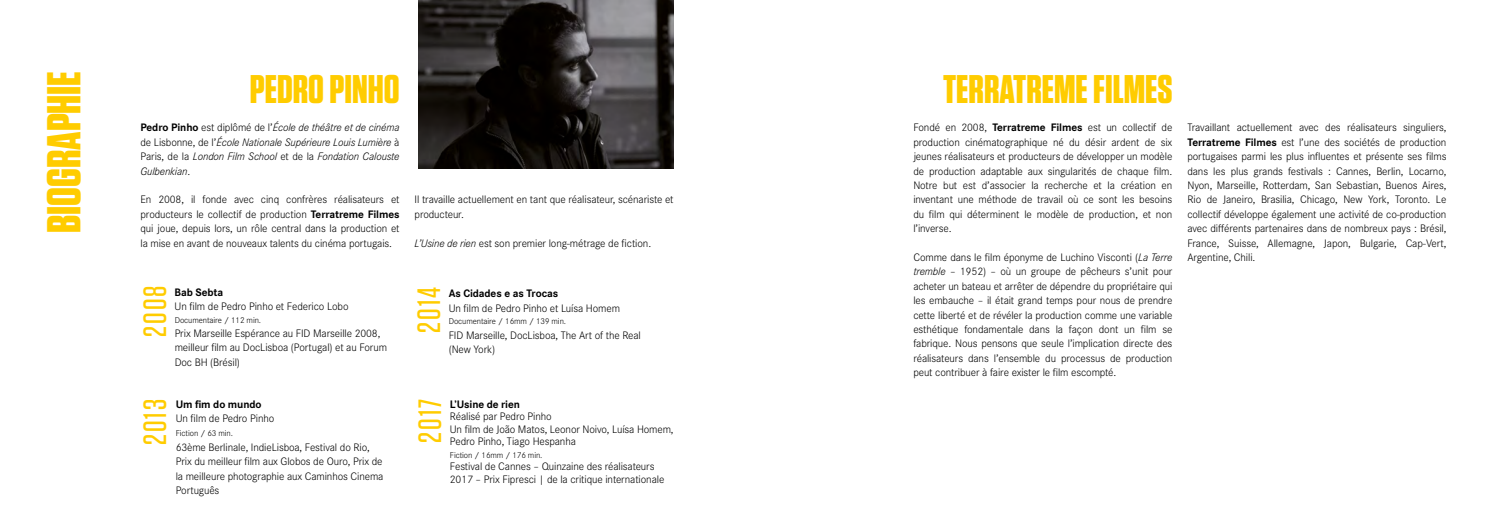
<style>
.page{position:relative;width:1489px;height:532px;background:#fff}
.page>*{position:absolute;margin:0;border:0;box-sizing:border-box;transform-origin:0 0}
.t1{font:700 47.5px "Tungsten";color:#fc0}
.t2{font:700 39.88px "Tungsten";color:#fc0}
.t3{font:500 32.25px "Tungsten";letter-spacing:.06em;color:#fc0}
.t4{font:300 11.25px/14.4px "Corporate S";letter-spacing:-.01em;color:#000}
.t5{font:italic 300 11.25px/14.4px "Corporate S";letter-spacing:-.01em;color:#000;text-align:justify}
.t6{font:700 11.25px "Corporate S";letter-spacing:-.01em;color:#000}
.t7{font:300 8.75px "Corporate S";letter-spacing:-.01em;color:#000}
.s1{font-weight:700;font-style:normal}
.s2{font-style:normal}
.s3{font-weight:700}
.s4{font-style:italic}
</style>
<div class="page">
<img style="left:419px;top:0;width:254px;height:168px">
<h1 class="t1" style="left:39px;top:233px;width:164px;rotate:-90deg">BIOGRAPHIE</h1>
<h2 class="t2" style="left:250px;top:68px;width:151px">PEDRO PINHO</h2>
<p class="t5" style="left:140px;top:120px;width:260px"><span class="s1">Pedro Pinho</span> <span class="s2">est diplômé de l’</span>École de théâtre et de cinéma <span class="s2">de Lisbonne, de l’</span>École Nationale Supérieure Louis Lumière <span class="s2">à Paris, de la</span> London Film School <span class="s2">et de la</span> Fondation Calouste Gulbenkian<span class="s2">.</span></p>
<p class="t4" style="left:140px;top:192px;width:260px;text-align:justify">En 2008, il fonde avec cinq confrères réalisateurs et producteurs le collectif de production <span class="s3">Terratreme Filmes </span>qui joue, depuis lors, un rôle central dans la production et la mise en avant de nouveaux talents du cinéma portugais.</p>
<p class="t4" style="left:414px;top:192px;width:260px">Il travaille actuellement en tant que réalisateur, scénariste et producteur.</p>
<p class="t4" style="left:414px;top:235px;width:238px"><span class="s4">L’Usine de rien</span> est son premier long-métrage de fiction.</p>
<h3 class="t3" style="left:138px;top:336px;width:53px;rotate:-90deg">2008</h3>
<p class="t6" style="left:175px;top:285px;width:50px">Bab Sebta</p>
<p class="t4" style="left:175px;top:299px;width:175px">Un film de Pedro Pinho et Federico Lobo</p>
<p class="t7" style="left:175px;top:314px;width:88px">Documentaire / 112 min.</p>
<p class="t4" style="left:175px;top:326px;width:214px">Prix Marseille Espérance au FID Marseille 2008, meilleur film au DocLisboa (Portugal) et au Forum<br>Doc BH (Brésil)</p>
<h3 class="t3" style="left:138px;top:445px;width:47px;rotate:-90deg">2013</h3>
<p class="t6" style="left:176px;top:397px;width:87px">Um fim do mundo</p>
<p class="t4" style="left:176px;top:411px;width:100px">Un film de Pedro Pinho</p>
<p class="t7" style="left:176px;top:428px;width:59px">Fiction / 63 min.</p>
<p class="t4" style="left:176px;top:440px;width:209px">63ème Berlinale, IndieLisboa, Festival do Rio, Prix du meilleur film aux Globos de Ouro, Prix de la meilleure photographie aux Caminhos Cinema Português</p>
<h3 class="t3" style="left:412px;top:332px;width:47px;rotate:-90deg">2014</h3>
<p class="t6" style="left:448px;top:287px;width:111px">As Cidades e as Trocas</p>
<p class="t4" style="left:448px;top:301px;width:173px">Un film de Pedro Pinho et Luísa Homem</p>
<p class="t7" style="left:448px;top:316px;width:119px">Documentaire / 16mm / 139 min.</p>
<p class="t4" style="left:448px;top:328px;width:194px">FID Marseille, DocLisboa, The Art of the Real (New York)</p>
<h3 class="t3" style="left:413px;top:442px;width:45px;rotate:-90deg">2017</h3>
<p class="t6" style="left:450px;top:397px;width:71px">L’Usine de rien</p>
<p class="t4" style="left:450px;top:410px;width:225px;line-height:12.5px">Réalisé par Pedro Pinho<br>Un film de João Matos, Leonor Noivo, Luísa Homem,<br>Pedro Pinho, Tiago Hespanha</p>
<p class="t7" style="left:450px;top:449px;width:94px">Fiction / 16mm / 176 min.</p>
<p class="t4" style="left:450px;top:460px;width:216px;line-height:12.5px">Festival de Cannes – Quinzaine des réalisateurs<br>2017 – Prix Fipresci | de la critique internationale</p>
<h2 class="t2" style="left:943px;top:68px;width:231px">TERRATREME FILMES</h2>
<p class="t4" style="left:913px;top:121px;width:260px;text-align:justify">Fondé en 2008, <span class="s3">Terratreme Filmes</span> est un collectif de production cinématographique né du désir ardent de six jeunes réalisateurs et producteurs de développer un modèle de production adaptable aux singularités de chaque film.<br>Notre but est d’associer la recherche et la création en inventant une méthode de travail où ce sont les besoins du film qui déterminent le modèle de production, et non l’inverse.</p>
<p class="t4" style="left:913px;top:250px;width:260px;text-align:justify">Comme dans le film éponyme de Luchino Visconti (<span class="s4">La Terre tremble</span> – 1952) – où un groupe de pêcheurs s’unit pour acheter un bateau et arrêter de dépendre du propriétaire qui les embauche – il était grand temps pour nous de prendre cette liberté et de révéler la production comme une variable esthétique fondamentale dans la façon dont un film se fabrique. Nous pensons que seule l’implication directe des réalisateurs dans l’ensemble du processus de production peut contribuer à faire exister le film escompté.</p>
<p class="t4" style="left:1187px;top:121px;width:260px;text-align:justify">Travaillant actuellement avec des réalisateurs singuliers, <span class="s3">Terratreme Filmes</span> est l’une des sociétés de production portugaises parmi les plus influentes et présente ses films dans les plus grands festivals : Cannes, Berlin, Locarno, Nyon, Marseille, Rotterdam, San Sebastian, Buenos Aires, Rio de Janeiro, Brasilia, Chicago, New York, Toronto. Le collectif développe également une activité de co-production avec différents partenaires dans de nombreux pays : Brésil, France, Suisse, Allemagne, Japon, Bulgarie, Cap-Vert, Argentine, Chili.</p>
</div>
